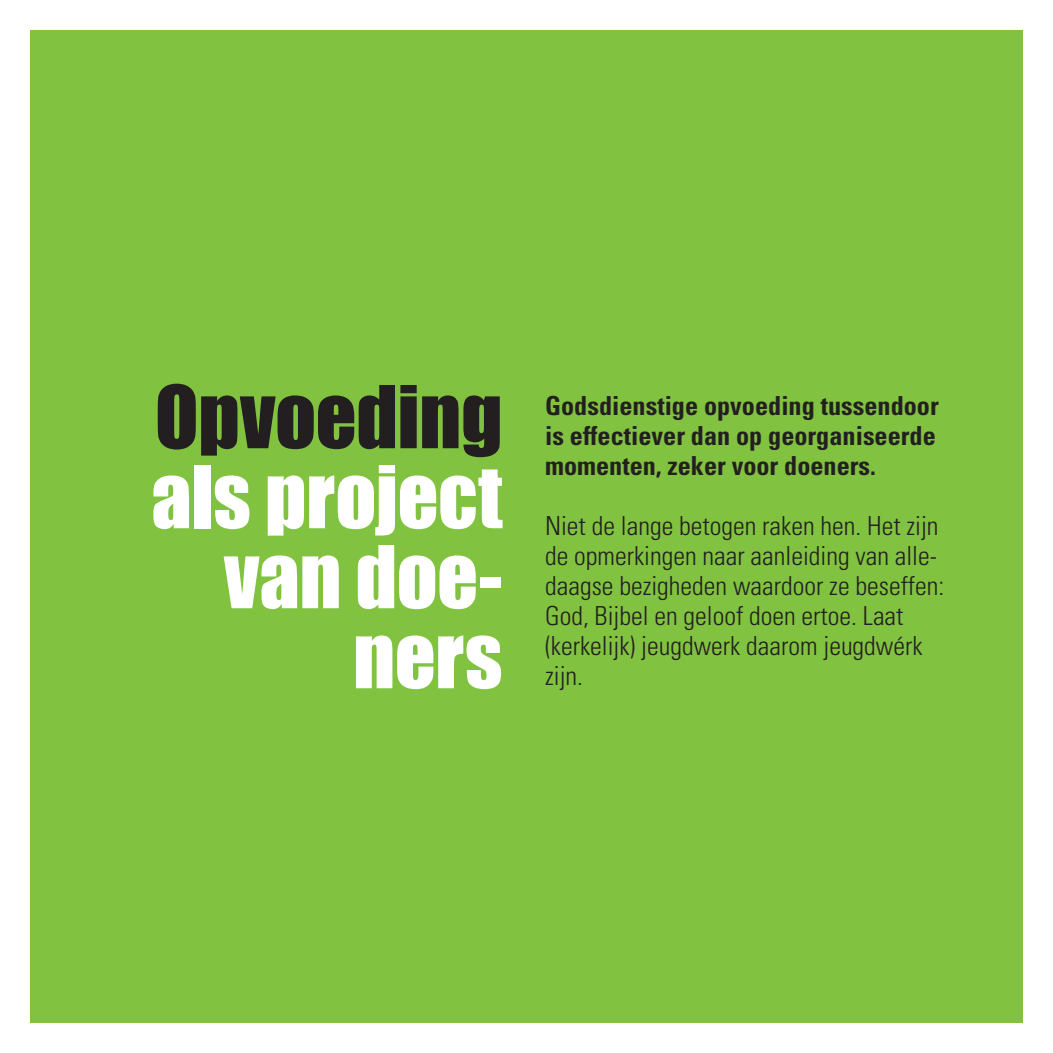
<style>
.page{position:relative;width:1053px;height:1053px;background:#fff}
.page>*{position:absolute;margin:0;border:0;box-sizing:border-box;transform-origin:0 0}
.t1{font:80px/80px "Impact";color:#fff;text-align:right}
.t2{font:80px "Impact";letter-spacing:-.005em;color:#231f20}
.t3{font:300 condensed 26.25px/30px "Univers LT Std";color:#231f20}
.t4{font:700 condensed 26.25px/30px "Univers LT Std";color:#231f20;text-align:justify}
</style>
<div class="page">
<div style="left:30px;top:30px;width:993px;height:993px;background:#81c340"></div>
<h1 class="t2" style="left:155px;top:355px;width:349px">Opvoeding</h1>
<h1 class="t1" style="left:151px;top:455px;width:353px">als project van doe&shy;ners</h1>
<p class="t4" style="left:545px;top:391px;width:395px">Godsdienstige opvoeding tussendoor is effectiever dan op georganiseerde momenten, zeker voor doeners.</p>
<p class="t3" style="left:545px;top:511px;width:401px">Niet de lange betogen raken hen. Het zijn de opmerkingen naar aanleiding van alle&shy;daagse bezigheden waardoor ze beseffen:<br>God, Bijbel en geloof doen ertoe. Laat (kerkelijk) jeugdwerk daarom jeugdwérk zijn.</p>
</div>
